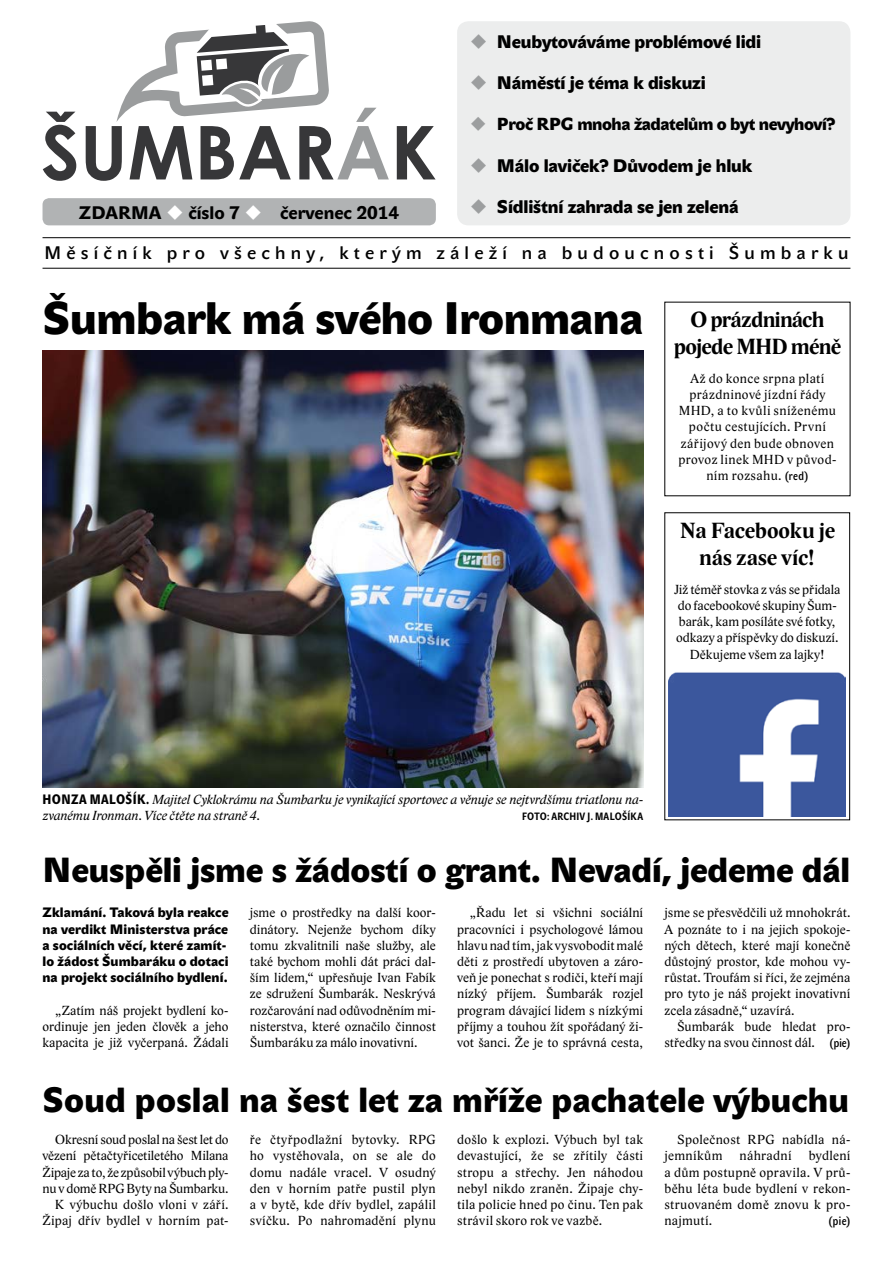
<style>
.page{position:relative;width:893px;height:1263px;background:#fff}
.page>*{position:absolute;margin:0;border:0;box-sizing:border-box;transform-origin:0 0}
.t1{font:700 74.4px "Century Gothic";color:#373739}
.t2{font:45px "John Sans Black Pro";letter-spacing:-.01em;color:#000}
.t3{font:34.5px "John Sans Black Pro";letter-spacing:.005em;color:#000}
.t4{font:700 22.5px/27px "Lido STF";letter-spacing:-.01em;color:#000;text-align:center}
.t5{font:700 22.5px "Lido STF";letter-spacing:-.035em;color:#000}
.t6{font:18px "John Sans Black Pro";letter-spacing:-.01em;color:#000}
.t7{font:18px "John Sans Medium Pro";letter-spacing:.29em;color:#000}
.t8{font:18px "John Sans Heavy Pro";color:#000}
.t9{font:17.25px "John Sans Black Pro";letter-spacing:-.025em;color:#000}
.t10{font:13.5px/16.2px "Lido STF";letter-spacing:.01em;color:#000;text-align:justify}
.t11{font:13.5px/16.2px "Lido STF";letter-spacing:.03em;color:#000;text-align:center}
.t12{font:13.5px/16.2px "John Sans Black Pro";letter-spacing:.005em;color:#000}
.t13{font:italic 13.5px/16.2px "Lido STF";letter-spacing:-.005em;color:#000}
.t14{font:12px "John Sans Cond Med Pro";color:#000}
.t15{font:700 10.5px "John Sans Cond Text Pro";letter-spacing:.03em;color:#000}
.s1{color:#9a9c9d}
.s2{color:#fff}
.s3{font-family:"John Sans Cond Med Pro";font-size:12px}
.s4{font-family:"John Sans Cond Med Pro";font-weight:700;font-style:normal}
</style>
<div class="page">
<svg style="left:116px;top:21px;width:213px;height:101px"></svg>
<div style="left:43px;top:198px;width:393px;height:27px;background:#b1b3b4;border-radius:7px"></div>
<hr style="left:43px;top:237px;width:807px;height:1px;background:#000">
<hr style="left:43px;top:268px;width:807px;height:1px;background:#000">
<div style="left:457px;top:21px;width:393px;height:204px;background:#eceded;border-radius:11px"></div>
<img style="left:43px;top:350px;width:600px;height:438px">
<div style="left:664px;top:512px;width:186px;height:308px;border:1px solid #000"></div>
<img style="left:668px;top:672px;width:178px;height:145px">
<h3 class="t6" style="left:497px;top:32px;width:266px">Neubytováváme problémové lidi</h3>
<h3 class="t6" style="left:497px;top:73px;width:210px">Náměstí je téma k diskuzi</h3>
<p class="t9" style="left:497px;top:114px;width:340px">Proč RPG mnoha žadatelům o byt nevyhoví?</p>
<h3 class="t6" style="left:497px;top:155px;width:257px">Málo laviček? Důvodem je hluk</h3>
<h3 class="t6" style="left:497px;top:196px;width:243px">Sídlištní zahrada se jen zelená</h3>
<h1 class="t1" style="left:41px;top:96px;width:397px">ŠUMBAR<span class="s1">Á</span>K</h1>
<h3 class="t8" style="left:79px;top:202px;width:322px">ZDARMA <span class="s2">◆</span> číslo 7 <span class="s2">◆</span> červenec 2014</h3>
<h3 class="t7" style="left:45px;top:243px;width:805px">Měsíčník pro všechny, kterým záleží na budoucnosti Šumbarku</h3>
<h2 class="t2" style="left:43px;top:292px;width:783px">Šumbark má svého Ironmana <sup>Oprázdninách</sup></h2>
<h3 class="t5" style="left:674px;top:334px;width:169px">pojede MHD méně</h3>
<p class="t11" style="left:678px;top:370px;width:159px">Až do konce srpna platí prázdninové jízdní řády<br>MHD, a to kvůli sníženému počtu cestujících. První zářijový den bude obnoven provoz linek MHD v původ&shy;ním rozsahu. <span class="s3">(red)</span></p>
<h3 class="t4" style="left:679px;top:517px;width:157px">Na Facebooku je nás zase víc!</h3>
<p class="t10" style="left:674px;top:581px;width:168px;text-align:center">Již téměř stovka z vás se přidala do facebookové skupiny Šum&shy;barák, kam posíláte své fotky, odkazy a příspěvky do diskuzí.<br>Děkujeme všem za lajky!</p>
<p class="t13" style="left:43px;top:792px;width:602px"><span class="s4">HONZA MALOŠÍK.</span> Majitel Cyklokrámu na Šumbarku je vynikající sportovec a věnuje se nejtvrdšímu triatlonu na&shy;zvanému Ironman. Více čtěte na straně 4.</p>
<p class="t15" style="left:522px;top:810px;width:123px">FOTO: ARCHIV J. MALOŠÍKA</p>
<h3 class="t3" style="left:43px;top:850px;width:809px">Neuspěli jsme s žádostí o grant. Nevadí, jedeme dál</h3>
<p class="t12" style="left:43px;top:905px;width:188px">Zklamání. Taková byla reakce na verdikt Ministerstva práce a sociálních věcí, které zamít&shy;lo žádost Šumbaráku o dotaci na projekt sociálního bydlení.</p>
<p class="t10" style="left:43px;top:1002px;width:188px;text-indent:13px">„Zatím náš projekt bydlení ko&shy;ordinuje jen jeden člověk a jeho kapacita je již vyčerpaná. Žádali</p>
<p class="t10" style="left:250px;top:905px;width:188px">jsme o prostředky na další koor&shy;dinátory. Nejenže bychom díky tomu zkvalitnili naše služby, ale také bychom mohli dát práci dal&shy;ším lidem,“ upřesňuje Ivan Fabík ze sdružení Šumbarák. Neskrývá rozčarování nad odůvodněním mi&shy;nisterstva, které označilo činnost Šumbaráku za málo inovativní.</p>
<p class="t10" style="left:457px;top:905px;width:188px;text-indent:13px">„Řadu let si všichni sociální pracovníci i psychologové lámou hlavu nad tím, jak vysvobodit malé děti z prostředí ubytoven a záro&shy;veň je ponechat s rodiči, kteří mají nízký příjem. Šumbarák rozjel program dávající lidem s nízkými příjmy a touhou žít spořádaný ži&shy;vot šanci. Že je to správná cesta,</p>
<p class="t10" style="left:664px;top:905px;width:188px">jsme se přesvědčili už mnohokrát.<br>A poznáte to i na jejich spokoje&shy;ných dětech, které mají konečně důstojný prostor, kde mohou vy&shy;růstat. Troufám si říci, že zejména pro tyto je náš projekt inovativní zcela zásadně,“ uzavírá.</p>
<p class="t10" style="left:664px;top:1018px;width:188px;text-align:right">Šumbarák bude hledat pro&shy;středky na svou činnost dál. <span class="s3">(pie)</span></p>
<h3 class="t3" style="left:43px;top:1080px;width:808px">Soud poslal na šest let za mříže pachatele výbuchu</h3>
<p class="t10" style="left:43px;top:1132px;width:188px;text-align:right">Okresní soud poslal na šest let do vězení pětačtyřicetiletého Milana<br>Žipaje za to, že způsobil výbuch ply&shy;nu v domě RPG Byty na Šumbarku.<br>K výbuchu došlo vloni v září.<br>Žipaj dřív bydlel v horním pat-</p>
<p class="t10" style="left:250px;top:1132px;width:188px">ře čtyřpodlažní bytovky. RPG ho vystěhovala, on se ale do domu nadále vracel. V osudný den v horním patře pustil plyn a v bytě, kde dřív bydlel, zapálil svíčku. Po nahromadění plynu</p>
<p class="t10" style="left:457px;top:1132px;width:188px">došlo k explozi. Výbuch byl tak devastující, že se zřítily části stropu a střechy. Jen náhodou nebyl nikdo zraněn. Žipaje chy&shy;tila policie hned po činu. Ten pak strávil skoro rok ve vazbě.</p>
<p class="t10" style="left:664px;top:1132px;width:188px;text-indent:13px">Společnost RPG nabídla ná&shy;jemníkům</p>
<p class="t10" style="left:664px;top:1148px;width:188px;text-indent:144px">bydlení a dům postupně opravila. V prů&shy;běhu léta bude bydlení v rekon&shy;struovaném domě znovu k pro&shy;najmutí.</p>
<p class="t10" style="left:740px;top:1148px;width:53px">náhradní</p>
<p class="t14" style="left:828px;top:1214px;width:23px">(pie)</p>
</div>
